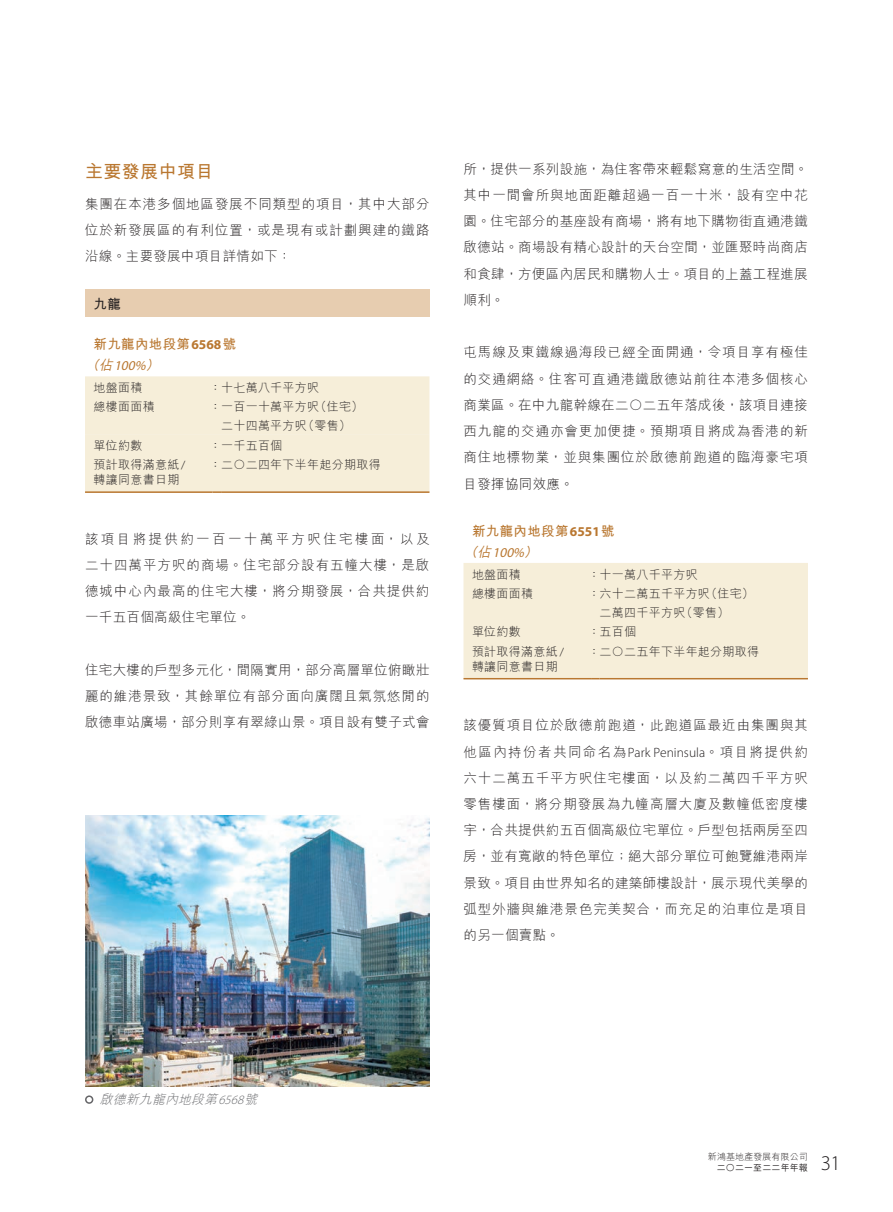
<style>
.page{position:relative;width:893px;height:1212px;background:#fff}
.page>*{position:absolute;margin:0;border:0;box-sizing:border-box;transform-origin:0 0}
.t1{font:300 21px "Myriad Pro";color:#231f20}
.t2{font:700 18px "M Hei HK";letter-spacing:.025em;color:#b97730}
.t3{font:300 13.5px/26.2px "M Hei HK";letter-spacing:.07em;color:#231f20;text-align:justify}
.t4{font:700 13.5px "M Hei HK";letter-spacing:.025em;color:#b97730}
.t5{font:italic 13.5px "Myriad Pro";color:#b97730}
.t6{font:700 13.5px "M Hei HK";color:#231f20}
.t7{font:italic 300 12.75px "M Hei HK";color:#6c6d70}
.t8{font:300 12px/19.2px "M Hei HK";letter-spacing:.025em;color:#231f20}
.t9{font:300 9px "M Hei HK";letter-spacing:.01em;color:#231f20}
.t10{font:500 9px "M Hei HK";letter-spacing:.015em;color:#231f20}
.s1{font-family:"Myriad Pro"}
.s2{font-family:"M Hei HK";font-weight:500}
</style>
<div class="page">
<div style="left:85px;top:289px;width:344px;height:28px;background:#e7cdb0"></div>
<div style="left:85px;top:376px;width:344px;height:117px;background:#f6eed9"></div>
<hr style="left:221px;top:491px;width:208px;height:2px;background:#b97730">
<div style="left:85px;top:1095px;width:8px;height:9px;border:2px solid #656568;border-radius:50%"></div>
<div style="left:463px;top:563px;width:345px;height:116px;background:#f6eed9"></div>
<hr style="left:600px;top:678px;width:208px;height:1px;background:#b97730">
<img style="left:85px;top:815px;width:344px;height:271px">
<h2 class="t2" style="left:85px;top:158px;width:130px">主要發展中項目</h2>
<p class="t3" style="left:85px;top:190px;width:346px">集團在本港多個地區發展不同類型的項目，其中大部分位於新發展區的有利位置，或是現有或計劃興建的鐵路沿線。主要發展中項目詳情如下：</p>
<p class="t6" style="left:94px;top:294px;width:29px">九龍</p>
<p class="t4" style="left:94px;top:335px;width:144px">新九龍內地段第<span class="s1">6568</span>號</p>
<p class="t5" style="left:86px;top:357px;width:78px"><span class="s2">（佔</span>100%<span class="s2">）</span></p>
<p class="t8" style="left:94px;top:378px;width:50px">地盤面積</p>
<p class="t8" style="left:210px;top:378px;width:111px">：十七萬八千平方呎</p>
<p class="t8" style="left:94px;top:397px;width:63px">總樓面面積</p>
<p class="t8" style="left:210px;top:397px;width:155px;text-align:center">：一百一十萬平方呎（住宅）二十四萬平方呎（零售）</p>
<p class="t8" style="left:94px;top:435px;width:50px">單位約數</p>
<p class="t8" style="left:210px;top:435px;width:74px">：一千五百個</p>
<p class="t8" style="left:94px;top:457px;width:93px;line-height:15px">預計取得滿意紙 <span class="s1">/</span>轉讓同意書日期</p>
<p class="t8" style="left:210px;top:455px;width:173px">：二○二四年下半年起分期取得</p>
<p class="t3" style="left:85px;top:525px;width:346px">該項目將提供約一百一十萬平方呎住宅樓面，以及二十四萬平方呎的商場。住宅部分設有五幢大樓，是啟德城中心內最高的住宅大樓，將分期發展，合共提供約一千五百個高級住宅單位。</p>
<p class="t3" style="left:85px;top:657px;width:346px">住宅大樓的戶型多元化，間隔實用，部分高層單位俯瞰壯麗的維港景致，其餘單位有部分面向廣闊且氣氛悠閒的啟德車站廣場，部分則享有翠綠山景。項目設有雙子式會</p>
<p class="t3" style="left:463px;top:155px;width:346px">所，提供一系列設施，為住客帶來輕鬆寫意的生活空間。其中一間會所與地面距離超過一百一十米，設有空中花園。住宅部分的基座設有商場，將有地下購物街直通港鐵啟德站。商場設有精心設計的天台空間，並匯聚時尚商店和食肆，方便區內居民和購物人士。項目的上蓋工程進展順利。</p>
<p class="t3" style="left:463px;top:339px;width:346px">屯馬線及東鐵線過海段已經全面開通，令項目享有極佳的交通網絡。住客可直通港鐵啟德站前往本港多個核心商業區。在中九龍幹線在二○二五年落成後，該項目連接西九龍的交通亦會更加便捷。預期項目將成為香港的新商住地標物業，並與集團位於啟德前跑道的臨海豪宅項目發揮協同效應。</p>
<p class="t4" style="left:472px;top:521px;width:144px">新九龍內地段第<span class="s1">6551</span>號</p>
<p class="t5" style="left:464px;top:544px;width:78px"><span class="s2">（佔</span>100%<span class="s2">）</span></p>
<p class="t8" style="left:472px;top:564px;width:50px">地盤面積</p>
<p class="t8" style="left:588px;top:564px;width:111px">：十一萬八千平方呎</p>
<p class="t8" style="left:472px;top:584px;width:63px">總樓面面積</p>
<p class="t8" style="left:600px;top:584px;width:156px;text-indent:-12px">：六十二萬五千平方呎（住宅）二萬四千平方呎（零售）</p>
<p class="t8" style="left:472px;top:622px;width:50px">單位約數</p>
<p class="t8" style="left:588px;top:622px;width:50px">：五百個</p>
<p class="t8" style="left:472px;top:643px;width:93px;line-height:15px">預計取得滿意紙 <span class="s1">/</span>轉讓同意書日期</p>
<p class="t8" style="left:588px;top:641px;width:173px">：二○二五年下半年起分期取得</p>
<p class="t3" style="left:463px;top:712px;width:346px">該優質項目位於啟德前跑道，此跑道區最近由集團與其他區內持份者共同命名為<span class="s1">Park Peninsula</span>。項目將提供約六十二萬五千平方呎住宅樓面，以及約二萬四千平方呎零售樓面，將分期發展為九幢高層大廈及數幢低密度樓宇，合共提供約五百個高級位宅單位。戶型包括兩房至四房，並有寬敞的特色單位；絕大部分單位可飽覽維港兩岸景致。項目由世界知名的建築師樓設計，展示現代美學的弧型外牆與維港景色完美契合，而充足的泊車位是項目的另一個賣點。</p>
<p class="t7" style="left:100px;top:1093px;width:162px">啟德新九龍內地段第<span class="s1">6568</span>號</p>
<p class="t9" style="left:708px;top:1152px;width:101px">新鴻基地產發展有限公司</p>
<p class="t10" style="left:717px;top:1161px;width:93px">二○二一至二二年年報</p>
<h1 class="t1" style="left:821px;top:1150px;width:22px">31</h1>
</div>
